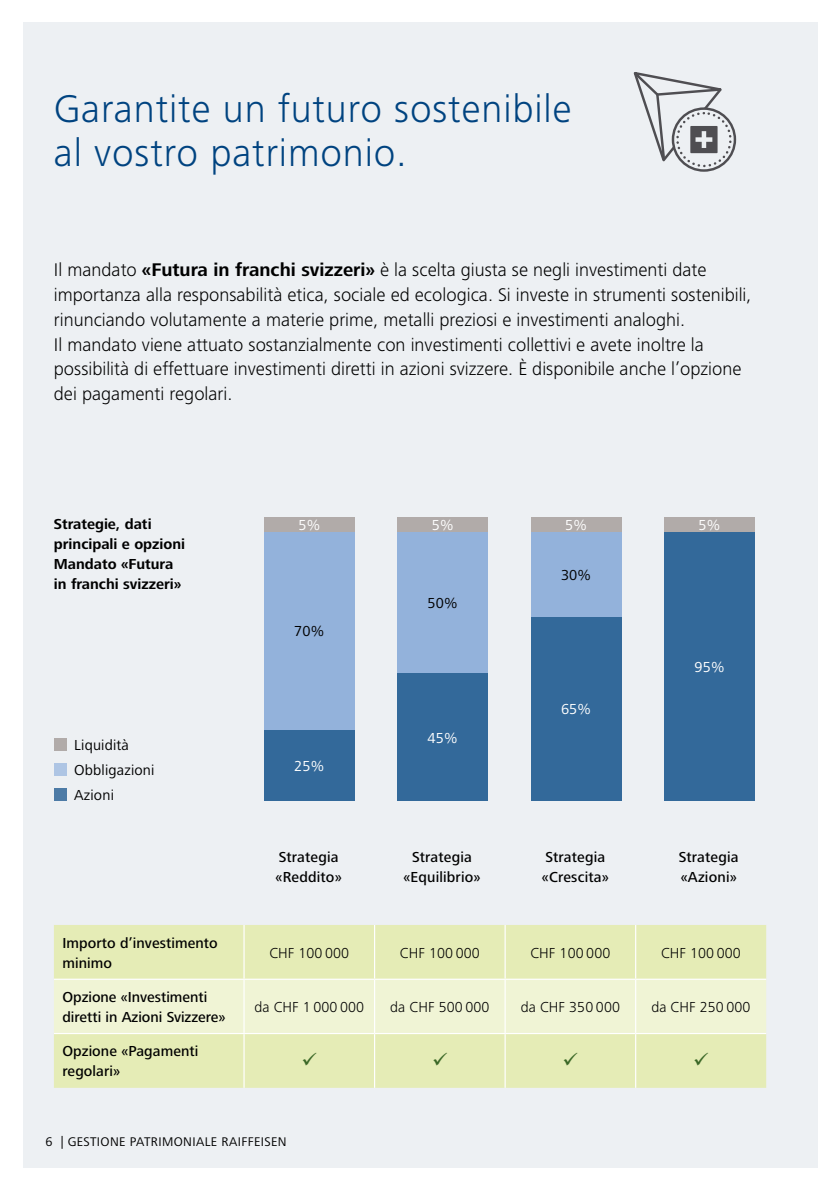
<style>
.page{position:relative;width:840px;height:1191px;background:#fff}
.page>*{position:absolute;margin:0;border:0;box-sizing:border-box;transform-origin:0 0}
.t1{font:300 40px/44px "Frutiger Next LT";letter-spacing:.02em;color:#004380}
.t2{font:300 19px/25px "Frutiger Next LT";color:#000}
.t3{font:500 15px/20px "Frutiger Next LT";letter-spacing:.005em;color:#000}
.t4{font:300 15px "Frutiger Next LT";letter-spacing:.005em;color:#000}
.t5{font:700 15px/20px "Frutiger Next LT";color:#000}
.t6{font:15px/25px "Frutiger Next LT";letter-spacing:.01em;color:#000}
.t7{font:15px "Frutiger Next LT";letter-spacing:.01em;color:#fff}
.t8{font:13px "Frutiger Next LT";letter-spacing:.03em;color:#000}
.s1{font-weight:700}
</style>
<div class="page">
<div style="left:23px;top:23px;width:793px;height:1145px;background:#edf0f3"></div>
<div style="left:54px;top:925px;width:711px;height:162px;background:#e5ecb6"></div>
<div style="left:54px;top:979px;width:711px;height:54px;background:#f0f4d5"></div>
<hr style="left:54px;top:978px;width:190px;height:1px;background:#fff">
<hr style="left:54px;top:1033px;width:190px;height:1px;background:#fff">
<hr style="left:243px;top:979px;width:1px;height:54px;background:#fff">
<hr style="left:243px;top:1034px;width:1px;height:53px;background:#fff">
<hr style="left:243px;top:925px;width:1px;height:53px;background:#fff">
<hr style="left:374px;top:925px;width:1px;height:53px;background:#fff">
<hr style="left:504px;top:925px;width:1px;height:53px;background:#fff">
<hr style="left:634px;top:925px;width:2px;height:53px;background:#fff">
<hr style="left:374px;top:979px;width:1px;height:54px;background:#fff">
<hr style="left:504px;top:979px;width:1px;height:54px;background:#fff">
<hr style="left:634px;top:979px;width:2px;height:54px;background:#fff">
<hr style="left:374px;top:1034px;width:1px;height:53px;background:#fff">
<hr style="left:504px;top:1034px;width:1px;height:53px;background:#fff">
<hr style="left:634px;top:1034px;width:2px;height:53px;background:#fff">
<hr style="left:244px;top:978px;width:130px;height:1px;background:#fff">
<hr style="left:374px;top:978px;width:131px;height:1px;background:#fff">
<hr style="left:505px;top:978px;width:130px;height:1px;background:#fff">
<hr style="left:635px;top:978px;width:130px;height:1px;background:#fff">
<hr style="left:244px;top:1033px;width:130px;height:1px;background:#fff">
<hr style="left:374px;top:1033px;width:131px;height:1px;background:#fff">
<hr style="left:505px;top:1033px;width:130px;height:1px;background:#fff">
<hr style="left:635px;top:1033px;width:130px;height:1px;background:#fff">
<div style="left:54px;top:738px;width:12px;height:12px;background:#b1aba9"></div>
<div style="left:54px;top:763px;width:12px;height:12px;background:#aec5e4"></div>
<div style="left:54px;top:788px;width:12px;height:12px;background:#4d7ba6"></div>
<div style="left:264px;top:729px;width:90px;height:71px;background:#33699a"></div>
<div style="left:397px;top:673px;width:91px;height:127px;background:#33699a"></div>
<div style="left:530px;top:616px;width:91px;height:184px;background:#33699a"></div>
<div style="left:663px;top:531px;width:91px;height:269px;background:#33699a"></div>
<div style="left:264px;top:531px;width:90px;height:199px;background:#93b2db"></div>
<div style="left:397px;top:531px;width:91px;height:142px;background:#93b2db"></div>
<div style="left:530px;top:531px;width:91px;height:85px;background:#93b2db"></div>
<div style="left:264px;top:517px;width:90px;height:14px;background:#b1aba9"></div>
<div style="left:530px;top:517px;width:91px;height:14px;background:#b1aba9"></div>
<div style="left:397px;top:517px;width:91px;height:14px;background:#b1aba9"></div>
<div style="left:663px;top:517px;width:91px;height:14px;background:#b1aba9"></div>
<svg style="left:672px;top:109px;width:62px;height:61px"></svg>
<svg style="left:633px;top:72px;width:104px;height:93px"></svg>
<svg style="left:303px;top:1052px;width:13px;height:14px"></svg>
<svg style="left:433px;top:1052px;width:14px;height:14px"></svg>
<svg style="left:563px;top:1052px;width:14px;height:14px"></svg>
<svg style="left:694px;top:1052px;width:13px;height:14px"></svg>
<h1 class="t1" style="left:54px;top:86px;width:519px">Garantite un futuro sostenibile al vostro patrimonio.</h1>
<p class="t2" style="left:54px;top:257px;width:698px">Il mandato <span class="s1">«Futura in franchi svizzeri»</span> è la scelta giusta se negli investimenti date importanza alla responsabilità etica, sociale ed ecologica. Si investe in strumenti sostenibili, rinunciando volutamente a materie prime, metalli preziosi e investimenti analoghi.<br>Il mandato viene attuato sostanzialmente con investimenti collettivi e avete inoltre la possibilità di effettuare investimenti diretti in azioni svizzere. È disponibile anche l’opzione dei pagamenti regolari.</p>
<p class="t5" style="left:54px;top:514px;width:133px">Strategie, dati principali e opzioni<br>Mandato «Futura in franchi svizzeri»</p>
<p class="t6" style="left:74px;top:732px;width:82px">Liquidità<br>Obbligazioni<br>Azioni</p>
<p class="t7" style="left:298px;top:516px;width:23px">5%</p>
<p class="t7" style="left:431px;top:516px;width:23px">5%</p>
<p class="t7" style="left:565px;top:516px;width:23px">5%</p>
<p class="t7" style="left:698px;top:516px;width:23px">5%</p>
<p class="t6" style="left:294px;top:619px;width:32px">70%</p>
<p class="t7" style="left:294px;top:757px;width:32px">25%</p>
<p class="t6" style="left:427px;top:590px;width:32px">50%</p>
<p class="t7" style="left:427px;top:729px;width:32px">45%</p>
<p class="t6" style="left:560px;top:562px;width:32px">30%</p>
<p class="t7" style="left:560px;top:701px;width:32px">65%</p>
<p class="t7" style="left:694px;top:658px;width:32px">95%</p>
<p class="t3" style="left:275px;top:846px;width:68px">Strategia «Reddito»</p>
<p class="t3" style="left:403px;top:846px;width:79px;text-align:center">Strategia «Equilibrio»</p>
<p class="t3" style="left:541px;top:846px;width:68px">Strategia «Crescita»</p>
<p class="t3" style="left:678px;top:846px;width:61px">Strategia «Azioni»</p>
<p class="t3" style="left:62px;top:933px;width:157px">Importo d’investimento minimo</p>
<p class="t4" style="left:269px;top:944px;width:81px">CHF 100 000</p>
<p class="t4" style="left:399px;top:944px;width:81px">CHF 100 000</p>
<p class="t4" style="left:530px;top:944px;width:81px">CHF 100 000</p>
<p class="t4" style="left:660px;top:944px;width:81px">CHF 100 000</p>
<p class="t3" style="left:62px;top:987px;width:164px">Opzione «Investimenti diretti in Azioni Svizzere»</p>
<p class="t4" style="left:254px;top:999px;width:111px">da CHF 1 000 000</p>
<p class="t4" style="left:390px;top:999px;width:101px">da CHF 500 000</p>
<p class="t4" style="left:520px;top:999px;width:101px">da CHF 350 000</p>
<p class="t4" style="left:651px;top:999px;width:101px">da CHF 250 000</p>
<p class="t3" style="left:62px;top:1041px;width:137px">Opzione «Pagamenti regolari»</p>
<p class="t8" style="left:45px;top:1134px;width:242px">6 | GESTIONE PATRIMONIALE RAIFFEISEN</p>
</div>
